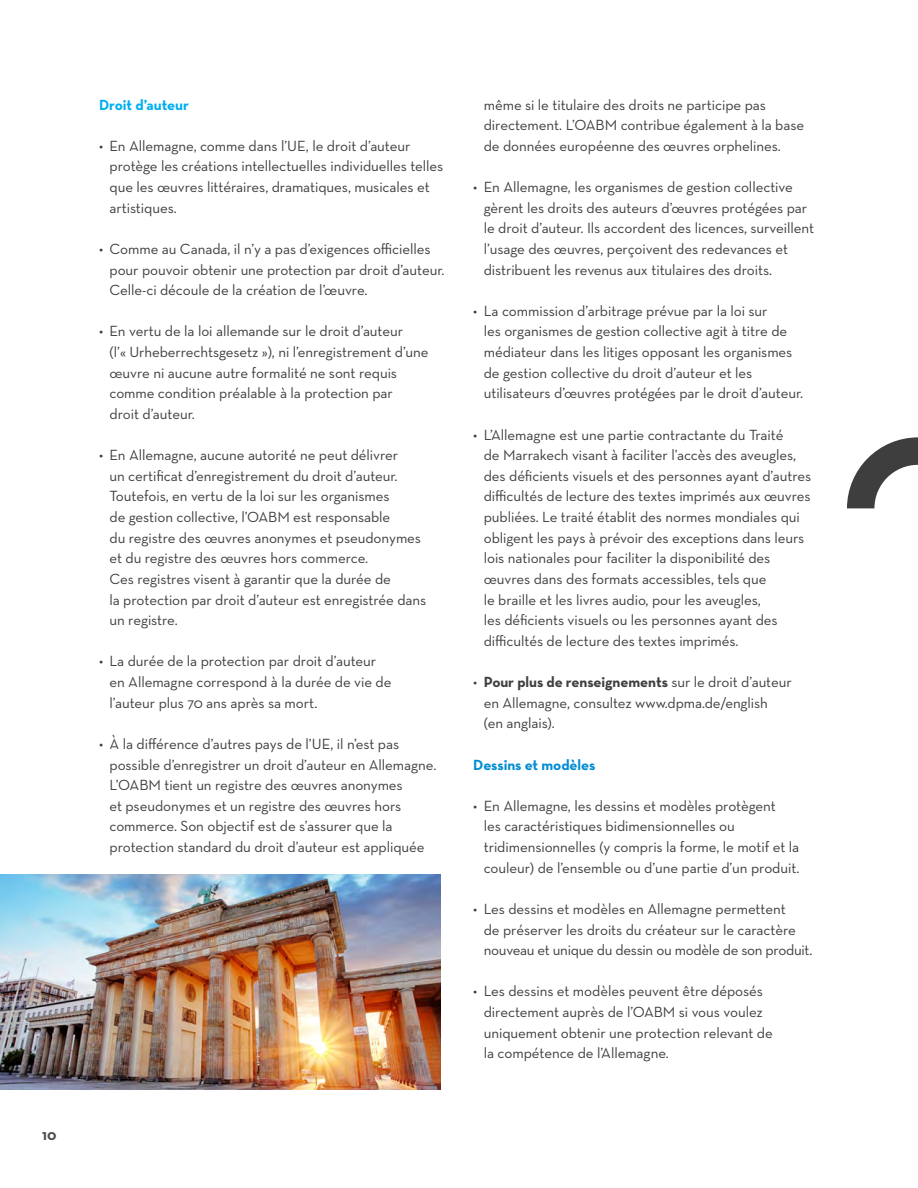
<style>
.page{position:relative;width:918px;height:1188px;background:#fff}
.page>*{position:absolute;margin:0;border:0;box-sizing:border-box;transform-origin:0 0}
.Body{font:700 15.15px "Neutra Text";color:#4b4c4d}
.Body-2{font:15px/20.7px "Neutra Text";letter-spacing:-.005em;color:#3e3e3f}
.Body-3{font:700 15px "Neutra Text";letter-spacing:-.005em;color:#008cd2}
.Body-4{font:700 15px "Neutra Text";letter-spacing:-.005em;color:#00aeef}
.s1{font-weight:700}
</style>
<div class="page">
<img style="left:0;top:875px;width:440px;height:215px">
<svg style="left:847px;top:437px;width:71px;height:71px"></svg>
<p class="Body" style="left:42px;top:1125px;width:16px">10</p>
<p class="Body-4" style="left:99px;top:95px;width:91px">Droit d’auteur</p>
<p class="Body-2" style="left:110px;top:135px;width:335px;text-indent:-10px">• En Allemagne, comme dans l’UE, le droit d’auteur protège les créations intellectuelles individuelles telles que les œuvres littéraires, dramatiques, musicales et artistiques.</p>
<p class="Body-2" style="left:110px;top:238px;width:336px;text-indent:-10px">• Comme au Canada, il n’y a pas d’exigences officielles pour pouvoir obtenir une protection par droit d’auteur.<br>Celle-ci découle de la création de l’œuvre.</p>
<p class="Body-2" style="left:110px;top:321px;width:321px;text-indent:-10px">• En vertu de la loi allemande sur le droit d’auteur<br>(l’« Urheberrechtsgesetz »), ni l’enregistrement d’une œuvre ni aucune autre formalité ne sont requis comme condition préalable à la protection par<br>droit d’auteur.</p>
<p class="Body-2" style="left:110px;top:444px;width:318px;text-indent:-10px">• En Allemagne, aucune autorité ne peut délivrer<br>un certificat d’enregistrement du droit d’auteur.<br>Toutefois, en vertu de la loi sur les organismes<br>de gestion collective, l’OABM est responsable<br>du registre des œuvres anonymes et pseudonymes et du registre des œuvres hors commerce.<br>Ces registres visent à garantir que la durée de<br>la protection par droit d’auteur est enregistrée dans un registre.</p>
<p class="Body-2" style="left:110px;top:651px;width:283px;text-indent:-10px">• La durée de la protection par droit d’auteur en Allemagne correspond à la durée de vie de l’auteur plus 70 ans après sa mort.</p>
<p class="Body-2" style="left:110px;top:733px;width:328px;text-indent:-10px">• À la différence d’autres pays de l’UE, il n’est pas possible d’enregistrer un droit d’auteur en Allemagne.<br>L’OABM tient un registre des œuvres anonymes<br>et pseudonymes et un registre des œuvres hors commerce. Son objectif est de s’assurer que la protection standard du droit d’auteur est appliquée</p>
<p class="Body-2" style="left:484px;top:94px;width:322px">même si le titulaire des droits ne participe pas directement. L’OABM contribue également à la base de données européenne des œuvres orphelines.</p>
<p class="Body-2" style="left:484px;top:176px;width:332px;text-indent:-10px">• En Allemagne, les organismes de gestion collective gèrent les droits des auteurs d’œuvres protégées par le droit d’auteur. Ils accordent des licences, surveillent l’usage des œuvres, perçoivent des redevances et distribuent les revenus aux titulaires des droits.</p>
<p class="Body-2" style="left:484px;top:300px;width:321px;text-indent:-10px">• La commission d’arbitrage prévue par la loi sur<br>les organismes de gestion collective agit à titre de médiateur dans les litiges opposant les organismes de gestion collective du droit d’auteur et les utilisateurs d’œuvres protégées par le droit d’auteur.</p>
<p class="Body-2" style="left:484px;top:424px;width:329px;text-indent:-10px">• L’Allemagne est une partie contractante du Traité<br>de Marrakech visant à faciliter l’accès des aveugles, des déficients visuels et des personnes ayant d’autres difficultés de lecture des textes imprimés aux œuvres publiées. Le traité établit des normes mondiales qui obligent les pays à prévoir des exceptions dans leurs lois nationales pour faciliter la disponibilité des œuvres dans des formats accessibles, tels que<br>le braille et les livres audio, pour les aveugles,<br>les déficients visuels ou les personnes ayant des difficultés de lecture des textes imprimés.</p>
<p class="Body-2" style="left:484px;top:671px;width:310px;text-indent:-10px">• <span class="s1">Pour plus de renseignements</span> sur le droit d’auteur en Allemagne, consultez www.dpma.de/english<br>(en anglais).</p>
<p class="Body-3" style="left:473px;top:755px;width:124px">Dessins et modèles</p>
<p class="Body-2" style="left:484px;top:795px;width:317px;text-indent:-10px">• En Allemagne, les dessins et modèles protègent<br>les caractéristiques bidimensionnelles ou tridimensionnelles (y compris la forme, le motif et la couleur) de l’ensemble ou d’une partie d’un produit.</p>
<p class="Body-2" style="left:484px;top:898px;width:330px;text-indent:-10px">• Les dessins et modèles en Allemagne permettent<br>de préserver les droits du créateur sur le caractère nouveau et unique du dessin ou modèle de son produit.</p>
<p class="Body-2" style="left:484px;top:981px;width:291px;text-indent:-10px">• Les dessins et modèles peuvent être déposés directement auprès de l’OABM si vous voulez uniquement obtenir une protection relevant de la compétence de l’Allemagne.</p>
</div>
